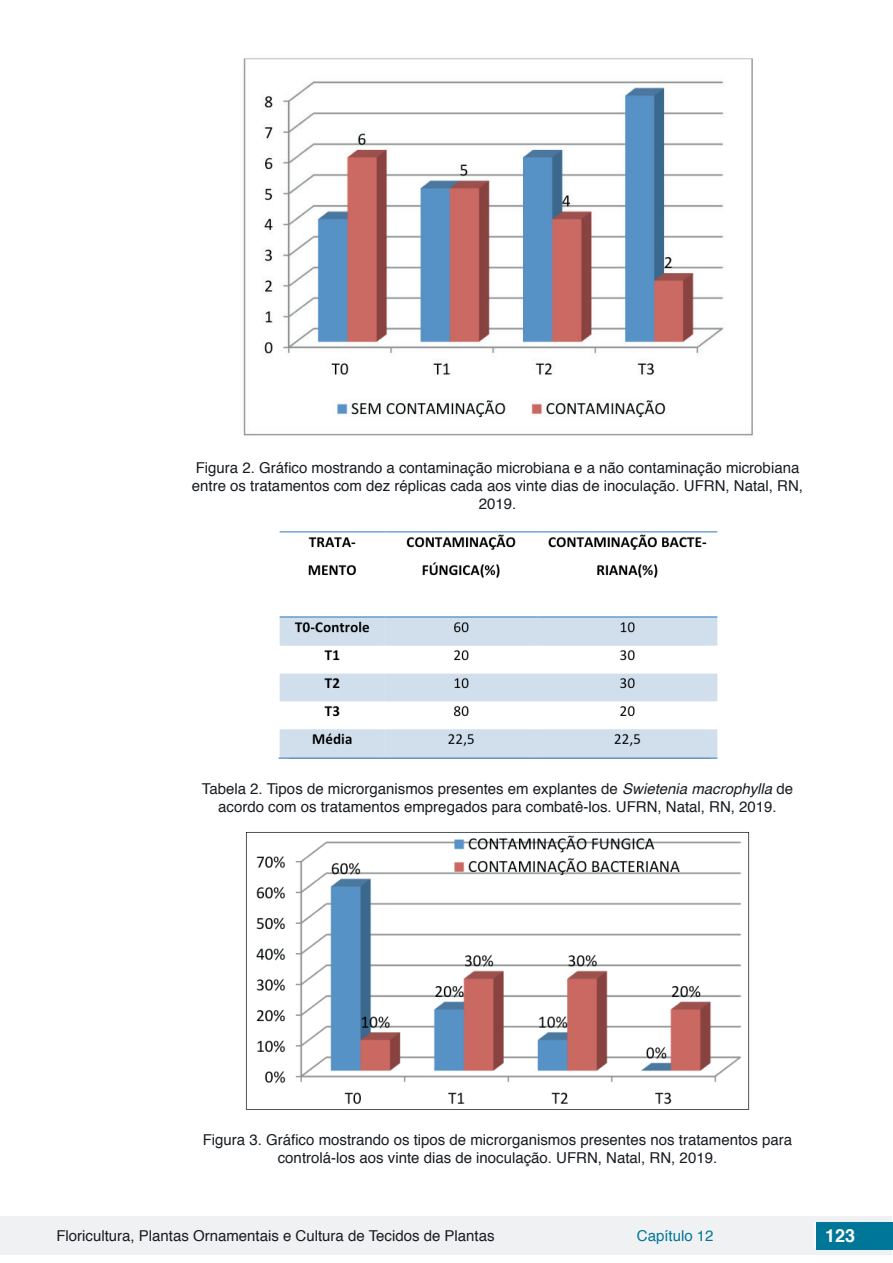
<style>
.page{position:relative;width:893px;height:1263px;background:#fff}
.page>*{position:absolute;margin:0;border:0;box-sizing:border-box;transform-origin:0 0}
.t1{font:700 18px "Helvetica";color:#fff}
.t2{font:15px/18px "Helvetica";color:#181c21;text-align:center}
.t3{font:15px "Helvetica";color:#007699}
.s1{font-style:italic}
</style>
<div class="page">
<div style="left:1px;top:1216px;width:891px;height:38px;background:#f0f1f2"></div>
<div style="left:816px;top:1222px;width:77px;height:27px;background:#007699"></div>
<svg style="left:815px;top:1224px;width:1px;height:24px"></svg>
<img style="left:243px;top:58px;width:510px;height:378px">
<img style="left:278px;top:531px;width:440px;height:228px">
<svg style="left:246px;top:832px;width:503px;height:278px"></svg>
<p class="t2" style="left:192px;top:459px;width:613px">Figura 2. Gráfico mostrando a contaminação microbiana e a não contaminação microbiana entre os tratamentos com dez réplicas cada aos vinte dias de inoculação. UFRN, Natal, RN,<br>2019.</p>
<p class="t2" style="left:202px;top:780px;width:593px">Tabela 2. Tipos de microrganismos presentes em explantes de <span class="s1">Swietenia macrophylla</span> de acordo com os tratamentos empregados para combatê-los. UFRN, Natal, RN, 2019.</p>
<p class="t2" style="left:203px;top:1131px;width:591px">Figura 3. Gráfico mostrando os tipos de microrganismos presentes nos tratamentos para controlá-los aos vinte dias de inoculação. UFRN, Natal, RN, 2019.</p>
<p class="t2" style="left:56px;top:1227px;width:440px">Floricultura, Plantas Ornamentais e Cultura de Tecidos de Plantas</p>
<p class="t3" style="left:637px;top:1224px;width:78px">Capítulo 12</p>
<p class="t1" style="left:825px;top:1221px;width:32px">123</p>
</div>
